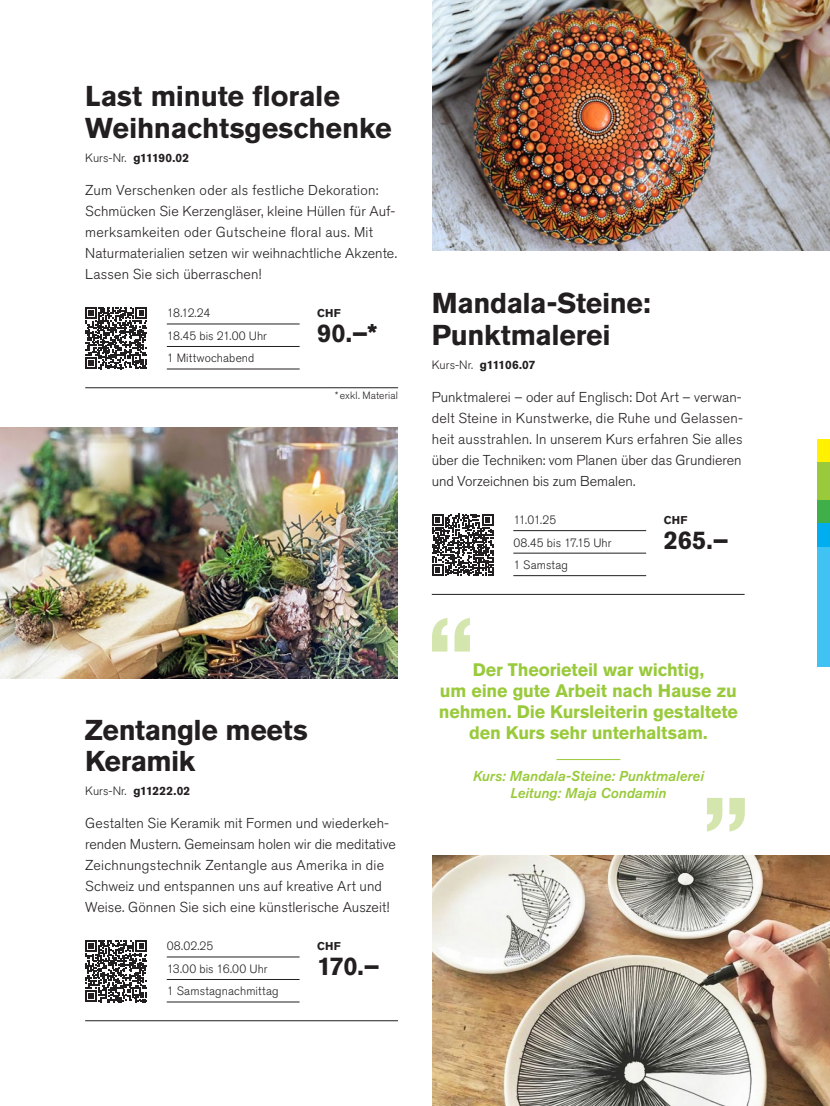
<style>
.page{position:relative;width:830px;height:1106px;background:#fff}
.page>*{position:absolute;margin:0;border:0;box-sizing:border-box;transform-origin:0 0}
.t1{font:700 28.5px/31.5px "Akzidenz Grotesk Pro";letter-spacing:-.01em;color:#231f20}
.t2{font:700 25.5px "Akzidenz Grotesk Pro";letter-spacing:-.005em;color:#231f20}
.t3{font:700 18px/21px "Akzidenz Grotesk Pro";letter-spacing:-.01em;color:#99ca3b;text-align:center}
.t4{font:300 14.25px/21px "Akzidenz Grotesk Pro";letter-spacing:.005em;color:#231f20}
.t5{font:italic 500 14.25px/16.5px "Akzidenz Grotesk Pro";color:#99ca3b;text-align:center}
.t6{font:300 12px/22.5px "Akzidenz Grotesk Pro";letter-spacing:.01em;color:#231f20}
.t7{font:700 12px "Akzidenz Grotesk Pro";letter-spacing:-.02em;color:#231f20}
.t8{font:700 12px "Akzidenz Grotesk Pro";color:#231f20}
.t9{font:700 11.25px "Akzidenz Grotesk Pro";letter-spacing:.025em;color:#231f20}
.t10{font:300 10.5px "Akzidenz Grotesk Pro";letter-spacing:.015em;color:#231f20}
.s1{font-weight:300}
</style>
<div class="page">
<img style="left:0;top:427px;width:398px;height:251px">
<div style="left:816px;top:547px;width:13px;height:120px;background:#40c2f3"></div>
<div style="left:816px;top:439px;width:13px;height:24px;background:#fff101"></div>
<div style="left:816px;top:500px;width:13px;height:23px;background:#40ae49"></div>
<div style="left:816px;top:463px;width:13px;height:37px;background:#99ca3b"></div>
<div style="left:816px;top:523px;width:13px;height:24px;background:#00aeef"></div>
<img style="left:432px;top:0;width:397px;height:251px">
<hr style="left:513px;top:530px;width:133px;height:1px;background:#231f20">
<hr style="left:513px;top:553px;width:133px;height:1px;background:#231f20">
<hr style="left:513px;top:575px;width:133px;height:1px;background:#231f20">
<svg style="left:432px;top:514px;width:61px;height:62px"></svg>
<hr style="left:431px;top:594px;width:313px;height:1px;background:#231f20">
<img style="left:432px;top:855px;width:397px;height:251px">
<hr style="left:167px;top:324px;width:132px;height:1px;background:#231f20">
<hr style="left:167px;top:346px;width:132px;height:1px;background:#231f20">
<hr style="left:167px;top:369px;width:132px;height:1px;background:#231f20">
<hr style="left:85px;top:387px;width:313px;height:1px;background:#231f20">
<svg style="left:85px;top:307px;width:62px;height:62px"></svg>
<hr style="left:167px;top:956px;width:132px;height:1px;background:#231f20">
<hr style="left:167px;top:979px;width:132px;height:1px;background:#231f20">
<hr style="left:167px;top:1001px;width:132px;height:1px;background:#231f20">
<svg style="left:85px;top:940px;width:62px;height:62px"></svg>
<hr style="left:85px;top:1020px;width:313px;height:1px;background:#231f20">
<hr style="left:556px;top:759px;width:64px;height:1px;background:#99ca3b">
<svg style="left:432px;top:618px;width:37px;height:33px"></svg>
<svg style="left:707px;top:798px;width:37px;height:33px"></svg>
<h1 class="t1" style="left:85px;top:80px;width:308px">Last minute florale<br>Weihnachtsgeschenke</h1>
<p class="t7" style="left:85px;top:150px;width:105px"><span class="s1">Kurs-Nr.</span> g11190.02</p>
<p class="t4" style="left:85px;top:179px;width:313px">Zum Verschenken oder als festliche Dekoration:<br>Schmücken Sie Kerzengläser, kleine Hüllen für Auf&shy;merksamkeiten oder Gutscheine floral aus. Mit Naturmaterialien setzen wir weihnachtliche Akzente.<br>Lassen Sie sich überraschen!</p>
<p class="t6" style="left:167px;top:302px;width:102px">18.12.24<br>18.45 bis 21.00 Uhr<br>1 Mittwochabend</p>
<p class="t9" style="left:317px;top:306px;width:25px">CHF</p>
<h2 class="t2" style="left:317px;top:317px;width:62px">90.–*</h2>
<p class="t10" style="left:335px;top:389px;width:65px">*exkl. Material</p>
<h1 class="t1" style="left:431px;top:287px;width:220px">Mandala-Steine:<br>Punktmalerei</h1>
<p class="t7" style="left:431px;top:357px;width:105px"><span class="s1">Kurs-Nr.</span> g11106.07</p>
<p class="t4" style="left:431px;top:386px;width:313px;text-align:justify">Punktmalerei – oder auf Englisch: Dot Art – verwan&shy;delt Steine in Kunstwerke, die Ruhe und Gelassen&shy;heit ausstrahlen. In unserem Kurs erfahren Sie alles über die Techniken: vom Planen über das Grundieren und Vorzeichnen bis zum Bemalen.</p>
<p class="t6" style="left:513px;top:508px;width:100px">11.01.25<br>08.45 bis 17.15 Uhr<br>1 Samstag</p>
<p class="t9" style="left:663px;top:512px;width:25px">CHF</p>
<h2 class="t2" style="left:663px;top:523px;width:66px">265.–</h2>
<h1 class="t1" style="left:85px;top:713px;width:224px">Zentangle meets<br>Keramik</h1>
<p class="t8" style="left:85px;top:783px;width:107px"><span class="s1">Kurs-Nr.</span> g11222.02</p>
<p class="t4" style="left:85px;top:812px;width:312px">Gestalten Sie Keramik mit Formen und wiederkeh&shy;renden Mustern. Gemeinsam holen wir die meditative Zeichnungstechnik Zentangle aus Amerika in die Schweiz und entspannen uns auf kreative Art und Weise. Gönnen Sie sich eine künstlerische Auszeit!</p>
<p class="t6" style="left:167px;top:935px;width:113px">08.02.25<br>13.00 bis 16.00 Uhr<br>1 Samstagnachmittag</p>
<p class="t9" style="left:317px;top:938px;width:25px">CHF</p>
<h2 class="t2" style="left:317px;top:950px;width:64px">170.–</h2>
<p class="t3" style="left:438px;top:659px;width:300px">Der Theorieteil war wichtig,<br>um eine gute Arbeit nach Hause zu nehmen. Die Kursleiterin gestaltete den Kurs sehr unterhaltsam.</p>
<p class="t5" style="left:473px;top:768px;width:232px">Kurs: Mandala-Steine: Punktmalerei<br>Leitung: Maja Condamin</p>
</div>
